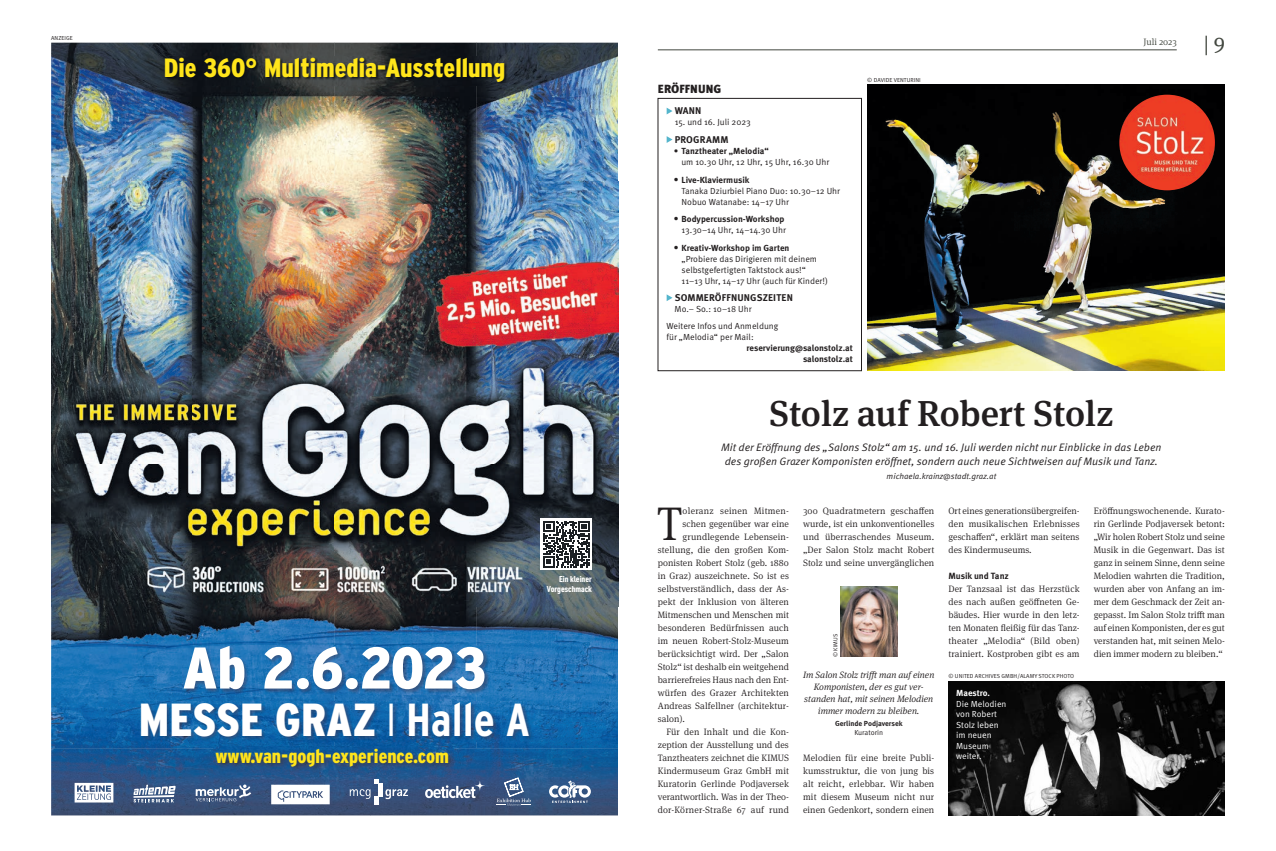
<style>
.page{position:relative;width:1276px;height:851px;background:#fff}
.page>*{position:absolute;margin:0;border:0;box-sizing:border-box;transform-origin:0 0}
.t1{font:900 58.6px "Interstate Condensed";letter-spacing:-.025em;color:#fff;scale:1.05 1}
.t2{font:300 47.4px "Meta Serif Pro";color:#231f20}
.t3{font:900 46.3px "Interstate Condensed";color:#fff}
.t4{font:500 36px "Meta Serif Pro";color:#231f20}
.t5{font:900 26.4px "Interstate Condensed";color:#ffe51b}
.t6{font:21.4px "Meta Serif Pro";color:#42473f}
.t7{font:900 19.5px "Interstate Condensed";color:#ffe51b}
.t8{font:900 11.8px "Meta Pro";letter-spacing:.01em;color:#231f20}
.t9{font:10.8px/14px "Meta Pro Norm Ita";color:#231f20;text-align:center}
.t10{font:700 9.8px "Meta Pro";letter-spacing:.015em;color:#231f20}
.t11{font:300 9.3px/13px "Meta Serif Pro";letter-spacing:.005em;color:#231f20;text-align:justify}
.t12{font:italic 300 9.3px/12px "Meta Serif Pro";color:#231f20;text-align:center}
.t13{font:300 9.3px "Meta Serif Pro";letter-spacing:.025em;color:#231f20}
.t14{font:300 9.3px "Meta Serif Pro";color:#42473f}
.t15{font:700 9px "Meta Pro";letter-spacing:-.005em;color:#231f20}
.t16{font:8.8px/11px "Meta Pro Norm";color:#231f20}
.t17{font:700 8.8px/11px "Meta Pro";color:#231f20;text-align:right}
.t18{font:8.8px/10.6px "Meta Pro Norm";color:#fff}
.t19{font:700 8.8px "Meta Pro";letter-spacing:-.005em;color:#fff}
.t20{font:900 8.4px/10.1px "URWDIN Cond";color:#fff;text-align:right}
.t21{font:8.3px "Meta Pro Norm Ita";color:#231f20}
.t22{font:700 7.3px "Meta Pro";color:#231f20}
.t23{font:7.3px "Meta Pro Norm";letter-spacing:-.005em;color:#231f20}
.t24{font:5.8px "Meta Pro Norm";letter-spacing:.01em;color:#231f20}
.s1{font-weight:300}
.s2{font-weight:700}
.s3{font-family:"Meta Pro Norm";font-weight:400}
.s4{font-size:9.8px}
</style>
<div class="page">
<hr style="left:658px;top:50px;width:518px;height:1px;background:#42473f">
<img style="left:51px;top:43px;width:567px;height:772px">
<img style="left:141px;top:701px;width:393px;height:40px">
<img style="left:183px;top:645px;width:307px;height:49px">
<img style="left:214px;top:746px;width:242px;height:28px">
<svg style="left:549px;top:780px;width:42px;height:22px"></svg>
<svg style="left:497px;top:777px;width:34px;height:28px"></svg>
<svg style="left:75px;top:782px;width:38px;height:20px"></svg>
<svg style="left:350px;top:779px;width:58px;height:25px"></svg>
<svg style="left:133px;top:784px;width:43px;height:18px"></svg>
<svg style="left:196px;top:784px;width:55px;height:17px"></svg>
<svg style="left:271px;top:784px;width:59px;height:20px"></svg>
<img style="left:164px;top:57px;width:344px;height:29px">
<svg style="left:425px;top:780px;width:60px;height:18px"></svg>
<svg style="left:541px;top:518px;width:51px;height:51px"></svg>
<svg style="left:543px;top:521px;width:46px;height:46px"></svg>
<img style="left:867px;top:85px;width:358px;height:286px">
<img style="left:840px;top:586px;width:57px;height:71px">
<svg style="left:666px;top:108px;width:6px;height:6px"></svg>
<svg style="left:666px;top:136px;width:6px;height:7px"></svg>
<svg style="left:666px;top:294px;width:6px;height:7px"></svg>
<div style="left:658px;top:98px;width:203px;height:273px;border:1px solid #231f20"></div>
<img style="left:948px;top:681px;width:277px;height:134px">
<img style="left:1119px;top:95px;width:96px;height:95px;border-radius:48px">
<p class="t24" style="left:51px;top:33px;width:23px">ANZEIGE</p>
<h3 class="t5" style="left:164px;top:53px;width:343px">Die 360° Multimedia-Ausstellung</h3>
<p class="t20" style="left:547px;top:573px;width:47px">Ein kleiner<br>Vorgeschmack</p>
<h1 class="t1" style="left:182px;top:635px;width:291px">Ab 2.6.2023</h1>
<h3 class="t3" style="left:139px;top:693px;width:393px">MESSE GRAZ <span class="s1">I</span> <span class="s2">Halle A</span></h3>
<h3 class="t7" style="left:216px;top:745px;width:235px">www.van-gogh-experience.com</h3>
<p class="t8" style="left:658px;top:79px;width:65px">ERÖFFNUNG</p>
<p class="t10" style="left:674px;top:103px;width:28px">WANN</p>
<p class="t16" style="left:674px;top:116px;width:77px">15. und 16. Juli 2023</p>
<p class="t10" style="left:674px;top:132px;width:55px">PROGRAMM</p>
<p class="t17" style="left:674px;top:145px;width:96px"><span class="s3">•</span> Tanztheater „Melodia“</p>
<p class="t16" style="left:681px;top:156px;width:149px">um 10.30 Uhr, 12 Uhr, 15 Uhr, 16.30 Uhr</p>
<p class="t17" style="left:674px;top:173px;width:77px"><span class="s4">•</span> Live-Klaviermusik</p>
<p class="t16" style="left:681px;top:184px;width:160px">Tanaka Dziurbiel Piano Duo: 10.30–12 Uhr<br>Nobuo Watanabe: 14–17 Uhr</p>
<p class="t17" style="left:674px;top:213px;width:112px"><span class="s4">•</span> Bodypercussion-Workshop</p>
<p class="t16" style="left:681px;top:224px;width:106px">13.30–14 Uhr, 14–14.30 Uhr</p>
<p class="t17" style="left:674px;top:241px;width:117px"><span class="s4">•</span> Kreativ-Workshop im Garten</p>
<p class="t16" style="left:681px;top:252px;width:148px">„Probiere das Dirigieren mit deinem selbstgefertigten Taktstock aus!“<br>11–13 Uhr, 14–17 Uhr (auch für Kinder!)</p>
<p class="t10" style="left:674px;top:290px;width:120px">SOMMERÖFFNUNGSZEITEN</p>
<p class="t16" style="left:666px;top:300px;width:113px;line-height:16.7px;text-indent:8px">Mo.– So.: 10–18 Uhr<br>Weitere Infos und Anmeldung</p>
<p class="t16" style="left:666px;top:331px;width:89px">für „Melodia“ per Mail:</p>
<p class="t17" style="left:746px;top:342px;width:108px">reservierung@salonstolz.at salonstolz.at</p>
<p class="t24" style="left:867px;top:75px;width:55px">© DAVIDE VENTURINI</p>
<h3 class="t4" style="left:769px;top:385px;width:345px">Stolz auf Robert Stolz</h3>
<p class="t14" style="left:1143px;top:35px;width:35px">Juli 2023</p>
<p class="t9" style="left:721px;top:439px;width:442px">Mit der Eröffnung des „Salons Stolz“ am 15. und 16. Juli werden nicht nur Einblicke in das Leben des großen Grazer Komponisten eröffnet, sondern auch neue Sichtweisen auf Musik und Tanz.</p>
<p class="t21" style="left:886px;top:469px;width:111px">michaela.krainz@stadt.graz.at</p>
<h3 class="t6" style="left:1203px;top:29px;width:23px">| 9</h3>
<h2 class="t2" style="left:656px;top:489px;width:27px">T</h2>
<p class="t13" style="left:682px;top:504px;width:108px">oleranz seinen Mitmen-</p>
<p class="t11" style="left:682px;top:516px;width:108px">schen gegenüber war eine</p>
<p class="t11" style="left:682px;top:529px;width:108px">grundlegende Lebensein-</p>
<p class="t11" style="left:658px;top:542px;width:133px">stellung, die den großen Kom-</p>
<p class="t11" style="left:658px;top:555px;width:133px">ponisten Robert Stolz (geb. 1880</p>
<p class="t11" style="left:658px;top:568px;width:133px">in Graz) auszeichnete. So ist es</p>
<p class="t11" style="left:658px;top:581px;width:133px">selbstverständlich, dass der As-</p>
<p class="t11" style="left:658px;top:594px;width:133px">pekt der Inklusion von älteren</p>
<p class="t11" style="left:658px;top:607px;width:133px">Mitmenschen und Menschen mit</p>
<p class="t11" style="left:658px;top:620px;width:133px">besonderen Bedürfnissen auch</p>
<p class="t11" style="left:658px;top:633px;width:133px">im neuen Robert-Stolz-Museum</p>
<p class="t11" style="left:658px;top:646px;width:133px">berücksichtigt wird. Der „Salon</p>
<p class="t11" style="left:658px;top:659px;width:133px">Stolz“ ist deshalb ein weitgehend</p>
<p class="t11" style="left:658px;top:672px;width:133px">barrierefreies Haus nach den Ent-</p>
<p class="t11" style="left:658px;top:685px;width:133px">würfen des Grazer Architekten</p>
<p class="t11" style="left:658px;top:698px;width:133px">Andreas Salfellner (architektur-</p>
<p class="t11" style="left:658px;top:711px;width:29px">salon).</p>
<p class="t11" style="left:666px;top:724px;width:124px">Für den Inhalt und die Kon-</p>
<p class="t11" style="left:658px;top:737px;width:133px">zeption der Ausstellung und des</p>
<p class="t11" style="left:658px;top:750px;width:133px">Tanztheaters zeichnet die KIMUS</p>
<p class="t11" style="left:658px;top:763px;width:133px">Kindermuseum Graz GmbH mit</p>
<p class="t11" style="left:658px;top:776px;width:133px">Kuratorin Gerlinde Podjaversek</p>
<p class="t11" style="left:658px;top:789px;width:133px">verantwortlich. Was in der Theo-</p>
<p class="t11" style="left:658px;top:802px;width:133px">dor-Körner-Straße 67 auf rund</p>
<p class="t11" style="left:803px;top:503px;width:133px">300 Quadratmetern geschaffen wurde, ist ein unkonventionelles und überraschendes Museum. „Der Salon Stolz macht Robert Stolz und seine unvergänglichen</p>
<p class="t24" style="left:831px;top:657px;width:25px;rotate:-90deg">© KIMUS</p>
<p class="t12" style="left:803px;top:668px;width:133px">Im Salon Stolz trifft man auf einen<br>Komponisten, der es gut ver&shy;standen hat, mit seinen Melodien immer modern zu bleiben.</p>
<p class="t22" style="left:835px;top:717px;width:69px">Gerlinde Podjaversek</p>
<p class="t23" style="left:854px;top:727px;width:30px">Kuratorin</p>
<p class="t11" style="left:803px;top:750px;width:133px">Melodien für eine breite Publi&shy;kumsstruktur, die von jung bis alt reicht, erlebbar. Wir haben mit diesem Museum nicht nur einen Gedenkort, sondern einen</p>
<p class="t11" style="left:948px;top:503px;width:133px">Ort eines generationsübergreifen&shy;den musikalischen Erlebnisses geschaffen“, erklärt man seitens des Kindermuseums.</p>
<p class="t15" style="left:948px;top:568px;width:62px">Musik und Tanz</p>
<p class="t11" style="left:948px;top:581px;width:133px">Der Tanzsaal ist das Herzstück des nach außen geöffneten Ge&shy;bäudes. Hier wurde in den letz&shy;ten Monaten fleißig für das Tanz&shy;theater „Melodia“ (Bild oben) trainiert. Kostproben gibt es am</p>
<p class="t24" style="left:948px;top:672px;width:127px">© UNITED ARCHIVES GMBH/ALAMY STOCK PHOTO</p>
<p class="t19" style="left:956px;top:686px;width:35px">Maestro.</p>
<p class="t18" style="left:956px;top:697px;width:52px">Die Melodien von Robert<br>Stolz leben im neuen<br>Museum weiter.</p>
<p class="t11" style="left:1093px;top:503px;width:133px">Eröffnungswochenende. Kurato&shy;rin Gerlinde Podjaversek betont: „Wir holen Robert Stolz und seine Musik in die Gegenwart. Das ist ganz in seinem Sinne, denn seine Melodien wahrten die Tradition, wurden aber von Anfang an im&shy;mer dem Geschmack der Zeit an&shy;gepasst. Im Salon Stolz trifft man auf einen Komponisten, der es gut verstanden hat, mit seinen Melo&shy;dien immer modern zu bleiben.“</p>
</div>
